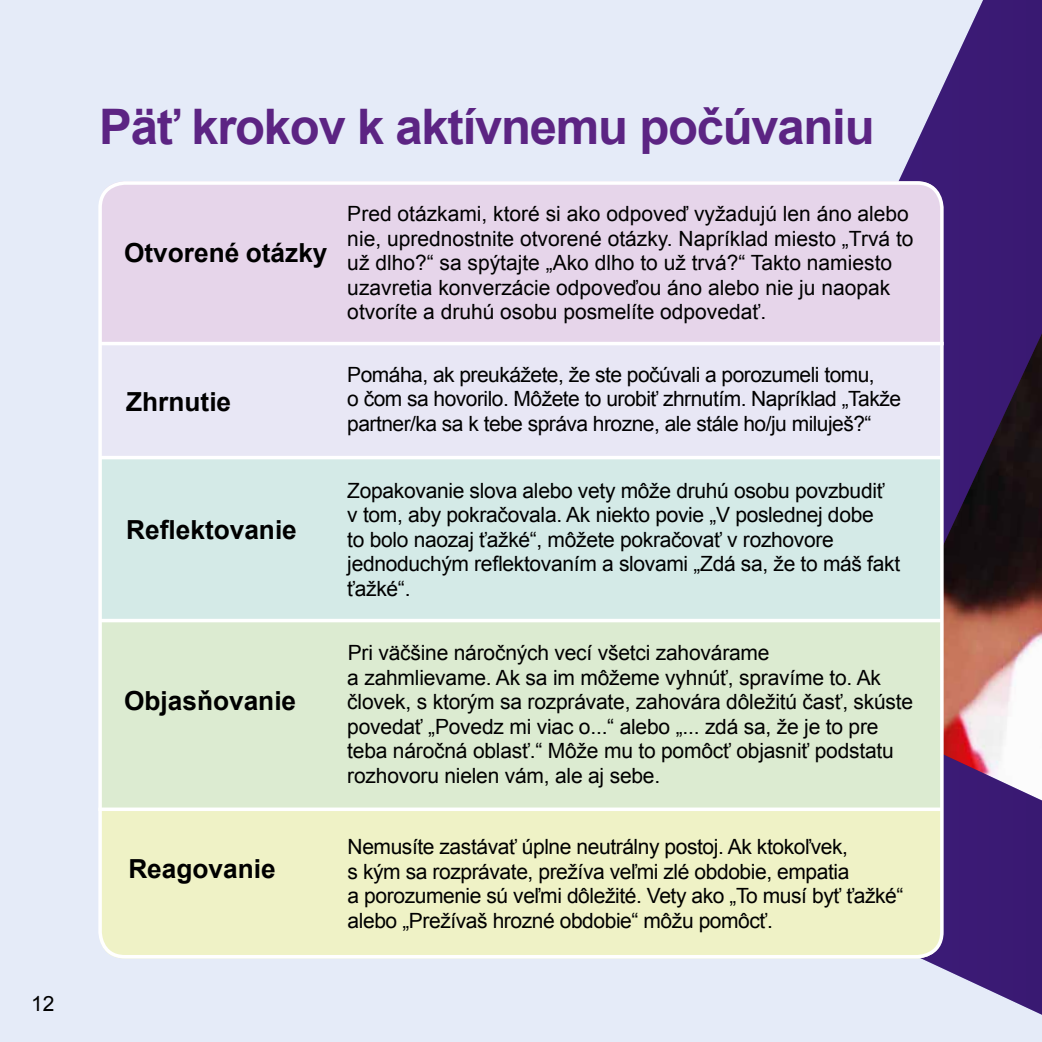
<style>
.page{position:relative;width:1042px;height:1042px;background:#e5ebf8}
.page>*{position:absolute;margin:0;border:0;box-sizing:border-box;transform-origin:0 0}
.t1{font:700 49px "Arial";letter-spacing:-.025em;color:#5c2483}
.t2{font:700 26.25px "Arial";color:#000}
.t3{font:21px/24.5px "Arial";letter-spacing:-.015em;color:#000}
</style>
<div class="page">
<svg style="left:660px;top:0;width:382px;height:1015px"></svg>
<div style="left:103px;top:181px;width:839px;height:161px;background:#e6d5ea"></div>
<div style="left:99px;top:342px;width:843px;height:115px;background:#e8e7f5"></div>
<div style="left:99px;top:457px;width:843px;height:165px;background:#d4eae7"></div>
<div style="left:99px;top:620px;width:843px;height:189px;background:#dcebd1"></div>
<div style="left:103px;top:811px;width:839px;height:147px;background:#eff2c6"></div>
<div style="left:98px;top:181px;width:845px;height:777px;border:4px solid #fff;border-radius:25px"></div>
<hr style="left:100px;top:342px;width:843px;height:3px;background:#fff">
<hr style="left:100px;top:456px;width:842px;height:3px;background:#fff">
<hr style="left:100px;top:619px;width:842px;height:3px;background:#fff">
<svg style="left:98px;top:807px;width:844px;height:4px;background:#fafcf8"></svg>
<p class="t3" style="left:31px;top:992px;width:25px">12</p>
<h1 class="t1" style="left:99px;top:94px;width:777px">Päť krokov k aktívnemu počúvaniu</h1>
<p class="t2" style="left:124px;top:235px;width:205px">Otvorené otázky</p>
<p class="t2" style="left:126px;top:384px;width:107px">Zhrnutie</p>
<p class="t2" style="left:126px;top:512px;width:172px">Reflektovanie</p>
<p class="t3" style="left:347px;top:202px;width:568px">Pred otázkami, ktoré si ako odpoveď vyžadujú len áno alebo nie, uprednostnite otvorené otázky. Napríklad miesto „Trvá to už dlho?“ sa spýtajte „Ako dlho to už trvá?“ Takto namiesto uzavretia konverzácie odpoveďou áno alebo nie ju naopak otvoríte a druhú osobu posmelíte odpovedať.</p>
<p class="t3" style="left:347px;top:362px;width:555px">Pomáha, ak preukážete, že ste počúvali a porozumeli tomu,<br>o čom sa hovorilo. Môžete to urobiť zhrnutím. Napríklad „Takže partner/ka sa k tebe správa hrozne, ale stále ho/ju miluješ?“</p>
<p class="t3" style="left:347px;top:478px;width:554px">Zopakovanie slova alebo vety môže druhú osobu povzbudiť v tom, aby pokračovala. Ak niekto povie „V poslednej dobe<br>to bolo naozaj ťažké“, môžete pokračovať v rozhovore jednoduchým reflektovaním a slovami „Zdá sa, že to máš fakt ťažké“.</p>
<p class="t2" style="left:124px;top:683px;width:174px">Objasňovanie</p>
<p class="t3" style="left:347px;top:641px;width:567px">Pri väčšine náročných vecí všetci zahovárame<br>a zahmlievame. Ak sa im môžeme vyhnúť, spravíme to. Ak človek, s ktorým sa rozprávate, zahovára dôležitú časť, skúste povedať „Povedz mi viac o...“ alebo „... zdá sa, že je to pre teba náročná oblasť.“ Môže mu to pomôcť objasniť podstatu rozhovoru nielen vám, ale aj sebe.</p>
<p class="t2" style="left:128px;top:851px;width:149px">Reagovanie</p>
<p class="t3" style="left:348px;top:834px;width:557px">Nemusíte zastávať úplne neutrálny postoj. Ak ktokoľvek,<br>s kým sa rozprávate, prežíva veľmi zlé obdobie, empatia<br>a porozumenie sú veľmi dôležité. Vety ako „To musí byť ťažké“ alebo „Prežívaš hrozné obdobie“ môžu pomôcť.</p>
</div>
